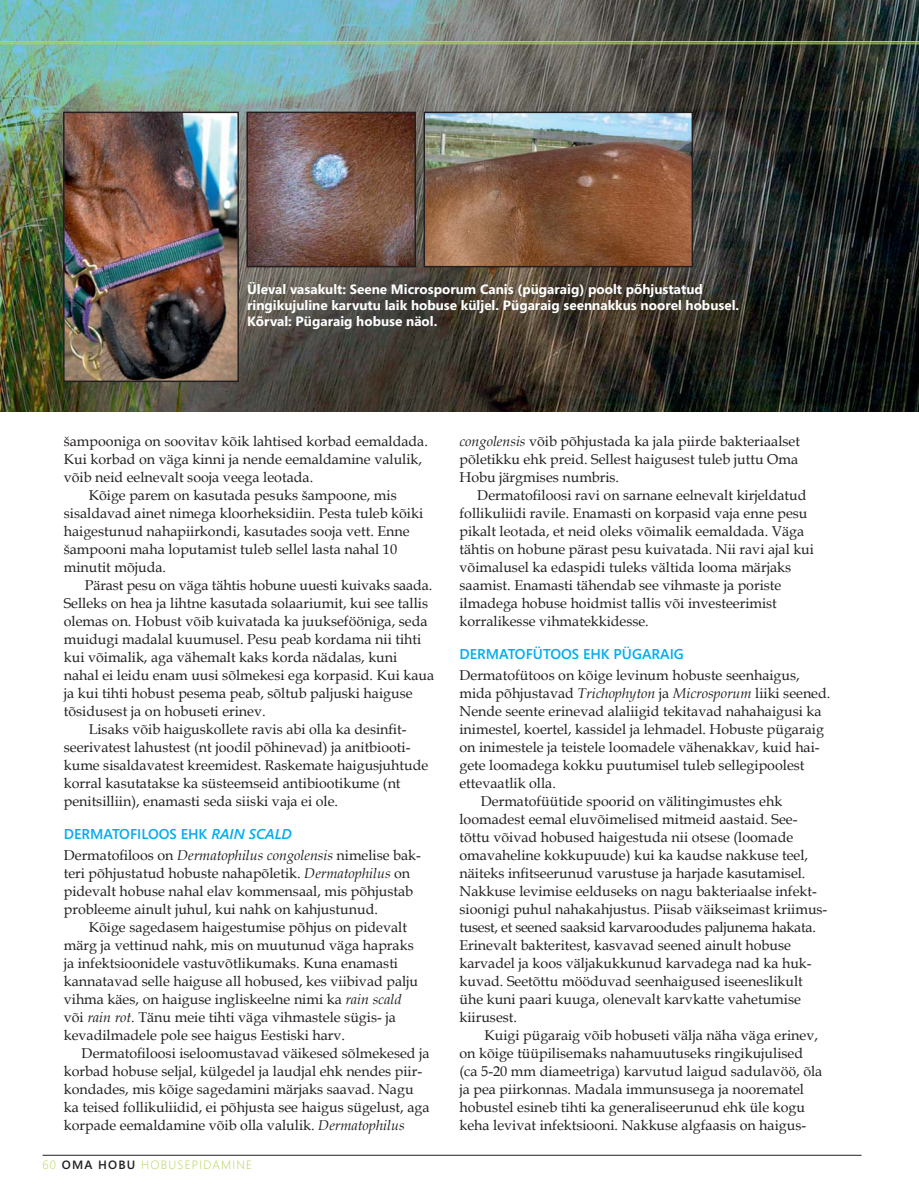
<style>
.page{position:relative;width:919px;height:1191px;background:#fff}
.page>*{position:absolute;margin:0;border:0;box-sizing:border-box;transform-origin:0 0}
.t1{font:14.25px/18px "Book Antiqua";color:#231f20}
.t2{font:14.25px "Book Antiqua";letter-spacing:-.02em;color:#231f20}
.t3{font:600 14.25px "Segoe";color:#00adef}
.t4{font:700 13.5px/16.2px "Segoe";color:#fff}
.t5{font:300 12px "Segoe";letter-spacing:.1em;color:#b3d454}
.s1{font-style:italic}
.s2{font-weight:600;color:#231f20}
</style>
<div class="page">
<img style="left:0;top:0;width:918px;height:411px">
<hr style="left:0;top:41px;width:918px;height:2px;background:#b3d454">
<hr style="left:0;top:44px;width:918px;height:1px;background:#b3d454">
<hr style="left:43px;top:1154px;width:818px;height:1px;background:#231f20">
<img style="left:249px;top:115px;width:164px;height:149px">
<div style="left:246px;top:112px;width:170px;height:155px;border:2px solid #231f20"></div>
<img style="left:426px;top:115px;width:264px;height:149px">
<div style="left:423px;top:112px;width:270px;height:155px;border:2px solid #231f20"></div>
<img style="left:66px;top:115px;width:170px;height:264px">
<div style="left:63px;top:112px;width:176px;height:270px;border:2px solid #231f20"></div>
<p class="t4" style="left:247px;top:281px;width:493px">Üleval vasakult: Seene Microsporum Canis (pügaraig) poolt põhjustatud ringikujuline karvutu laik hobuse küljel. Pügaraig seennakkus noorel hobusel.<br>Kõrval: Pügaraig hobuse näol.</p>
<p class="t1" style="left:64px;top:432px;width:365px">šampooniga on soovitav kõik lahtised korbad eemaldada.</p>
<p class="t1" style="left:64px;top:450px;width:360px">Kui korbad on väga kinni ja nende eemaldamine valulik,</p>
<p class="t1" style="left:64px;top:468px;width:251px">võib neid eelnevalt sooja veega leotada.</p>
<p class="t1" style="left:89px;top:486px;width:309px">Kõige parem on kasutada pesuks šampoone, mis</p>
<p class="t1" style="left:64px;top:504px;width:361px">sisaldavad ainet nimega kloorheksidiin. Pesta tuleb kõiki</p>
<p class="t1" style="left:64px;top:522px;width:347px">haigestunud nahapiirkondi, kasutades sooja vett. Enne</p>
<p class="t1" style="left:64px;top:540px;width:335px">šampooni maha loputamist tuleb sellel lasta nahal 10</p>
<p class="t1" style="left:64px;top:558px;width:104px">minutit mõjuda.</p>
<p class="t1" style="left:85px;top:576px;width:349px">Pärast pesu on väga tähtis hobune uuesti kuivaks saada.</p>
<p class="t1" style="left:64px;top:594px;width:366px">Selleks on hea ja lihtne kasutada solaariumit, kui see tallis</p>
<p class="t1" style="left:64px;top:612px;width:365px">olemas on. Hobust võib kuivatada ka juuksefööniga, seda</p>
<p class="t1" style="left:64px;top:630px;width:359px">muidugi madalal kuumusel. Pesu peab kordama nii tihti</p>
<p class="t1" style="left:64px;top:648px;width:335px">kui võimalik, aga vähemalt kaks korda nädalas, kuni</p>
<p class="t1" style="left:64px;top:666px;width:372px">nahal ei leidu enam uusi sõlmekesi ega korpasid. Kui kaua</p>
<p class="t1" style="left:64px;top:684px;width:350px">ja kui tihti hobust pesema peab, sõltub paljuski haiguse</p>
<p class="t1" style="left:64px;top:702px;width:203px">tõsidusest ja on hobuseti erinev.</p>
<p class="t1" style="left:89px;top:720px;width:319px">Lisaks võib haiguskollete ravis abi olla ka desinfit-</p>
<p class="t1" style="left:64px;top:738px;width:348px">seerivatest lahustest (nt joodil põhinevad) ja anitbiooti-</p>
<p class="t1" style="left:64px;top:756px;width:366px">kume sisaldavatest kreemidest. Raskemate haigusjuhtude</p>
<p class="t1" style="left:64px;top:774px;width:338px">korral kasutatakse ka süsteemseid antibiootikume (nt</p>
<p class="t1" style="left:64px;top:792px;width:276px">penitsilliin), enamasti seda siiski vaja ei ole.</p>
<p class="t3" style="left:64px;top:824px;width:230px">DERMATOFILOOS EHK <span class="s1">RAIN SCALD</span></p>
<p class="t1" style="left:64px;top:846px;width:358px">Dermatofiloos on <span class="s1">Dermatophilus congolensis</span> nimelise bak&shy;teri põhjustatud hobuste nahapõletik. <span class="s1">Dermatophilus</span> on pidevalt hobuse nahal elav kommensaal, mis põhjustab probleeme ainult juhul, kui nahk on kahjustunud.</p>
<p class="t1" style="left:64px;top:918px;width:356px;text-indent:25px">Kõige sagedasem haigestumise põhjus on pidevalt märg ja vettinud nahk, mis on muutunud väga hapraks ja infektsioonidele vastuvõtlikumaks. Kuna enamasti kannatavad selle haiguse all hobused, kes viibivad palju vihma käes, on haiguse ingliskeelne nimi ka <span class="s1">rain scald </span>või <span class="s1">rain rot</span>. Tänu meie tihti väga vihmastele sügis- ja kevadilmadele pole see haigus Eestiski harv.</p>
<p class="t1" style="left:64px;top:1044px;width:367px;text-indent:18px">Dermatofiloosi iseloomustavad väikesed sõlmekesed ja korbad hobuse seljal, külgedel ja laudjal ehk nendes piir&shy;kondades, mis kõige sagedamini märjaks saavad. Nagu ka teised follikuliidid, ei põhjusta see haigus sügelust, aga korpade eemaldamine võib olla valulik. <span class="s1">Dermatophilus</span></p>
<p class="t5" style="left:43px;top:1156px;width:211px">60 <span class="s2">OMA HOBU</span> HOBUSEPIDAMINE</p>
<p class="t1" style="left:459px;top:432px;width:342px"><span class="s1">congolensis</span> võib põhjustada ka jala piirde bakteriaalset põletikku ehk preid. Sellest haigusest tuleb juttu Oma<br>Hobu järgmises numbris.</p>
<p class="t1" style="left:459px;top:486px;width:356px;text-indent:18px">Dermatofiloosi ravi on sarnane eelnevalt kirjeldatud follikuliidi ravile. Enamasti on korpasid vaja enne pesu pikalt leotada, et neid oleks võimalik eemaldada. Väga tähtis on hobune pärast pesu kuivatada. Nii ravi ajal kui võimalusel ka edaspidi tuleks vältida looma märjaks saamist. Enamasti tähendab see vihmaste ja poriste ilmadega hobuse hoidmist tallis või investeerimist korralikesse vihmatekkidesse.</p>
<p class="t3" style="left:459px;top:644px;width:226px">DERMATOFÜTOOS EHK PÜGARAIG</p>
<p class="t1" style="left:459px;top:666px;width:342px">Dermatofütoos on kõige levinum hobuste seenhaigus,</p>
<p class="t1" style="left:459px;top:684px;width:372px">mida põhjustavad <span class="s1">Trichophyton</span> ja <span class="s1">Microsporum</span> liiki seened.</p>
<p class="t1" style="left:459px;top:702px;width:363px">Nende seente erinevad alaliigid tekitavad nahahaigusi ka</p>
<p class="t1" style="left:459px;top:720px;width:366px">inimestel, koertel, kassidel ja lehmadel. Hobuste pügaraig</p>
<p class="t1" style="left:459px;top:738px;width:361px">on inimestele ja teistele loomadele vähenakkav, kuid hai-</p>
<p class="t1" style="left:459px;top:756px;width:346px">gete loomadega kokku puutumisel tuleb sellegipoolest</p>
<p class="t1" style="left:459px;top:774px;width:98px">ettevaatlik olla.</p>
<p class="t1" style="left:481px;top:792px;width:303px">Dermatofüütide spoorid on välitingimustes ehk</p>
<p class="t1" style="left:459px;top:810px;width:339px">loomadest eemal eluvõimelised mitmeid aastaid. See-</p>
<p class="t1" style="left:459px;top:828px;width:335px">tõttu võivad hobused haigestuda nii otsese (loomade</p>
<p class="t1" style="left:459px;top:846px;width:350px">omavaheline kokkupuude) kui ka kaudse nakkuse teel,</p>
<p class="t1" style="left:459px;top:864px;width:347px">näiteks infitseerunud varustuse ja harjade kasutamisel.</p>
<p class="t1" style="left:459px;top:882px;width:359px">Nakkuse levimise eelduseks on nagu bakteriaalse infekt-</p>
<p class="t1" style="left:459px;top:900px;width:369px">sioonigi puhul nahakahjustus. Piisab väikseimast kriimus-</p>
<p class="t2" style="left:459px;top:919px;width:358px">tusest, et seened saaksid karvaroodudes paljunema hakata.</p>
<p class="t1" style="left:459px;top:936px;width:333px">Erinevalt bakteritest, kasvavad seened ainult hobuse</p>
<p class="t1" style="left:459px;top:954px;width:353px">karvadel ja koos väljakukkunud karvadega nad ka huk-</p>
<p class="t1" style="left:459px;top:972px;width:345px">kuvad. Seetõttu mööduvad seenhaigused iseeneslikult</p>
<p class="t1" style="left:459px;top:990px;width:343px">ühe kuni paari kuuga, olenevalt karvkatte vahetumise</p>
<p class="t1" style="left:459px;top:1008px;width:59px">kiirusest.</p>
<p class="t1" style="left:484px;top:1026px;width:335px">Kuigi pügaraig võib hobuseti välja näha väga erinev,</p>
<p class="t1" style="left:459px;top:1044px;width:345px">on kõige tüüpilisemaks nahamuutuseks ringikujulised</p>
<p class="t1" style="left:459px;top:1062px;width:364px">(ca 5-20 mm diameetriga) karvutud laigud sadulavöö, õla</p>
<p class="t1" style="left:459px;top:1080px;width:346px">ja pea piirkonnas. Madala immunsusega ja noorematel</p>
<p class="t1" style="left:459px;top:1098px;width:347px">hobustel esineb tihti ka generaliseerunud ehk üle kogu</p>
<p class="t1" style="left:459px;top:1116px;width:348px">keha levivat infektsiooni. Nakkuse algfaasis on haigus-</p>
</div>
